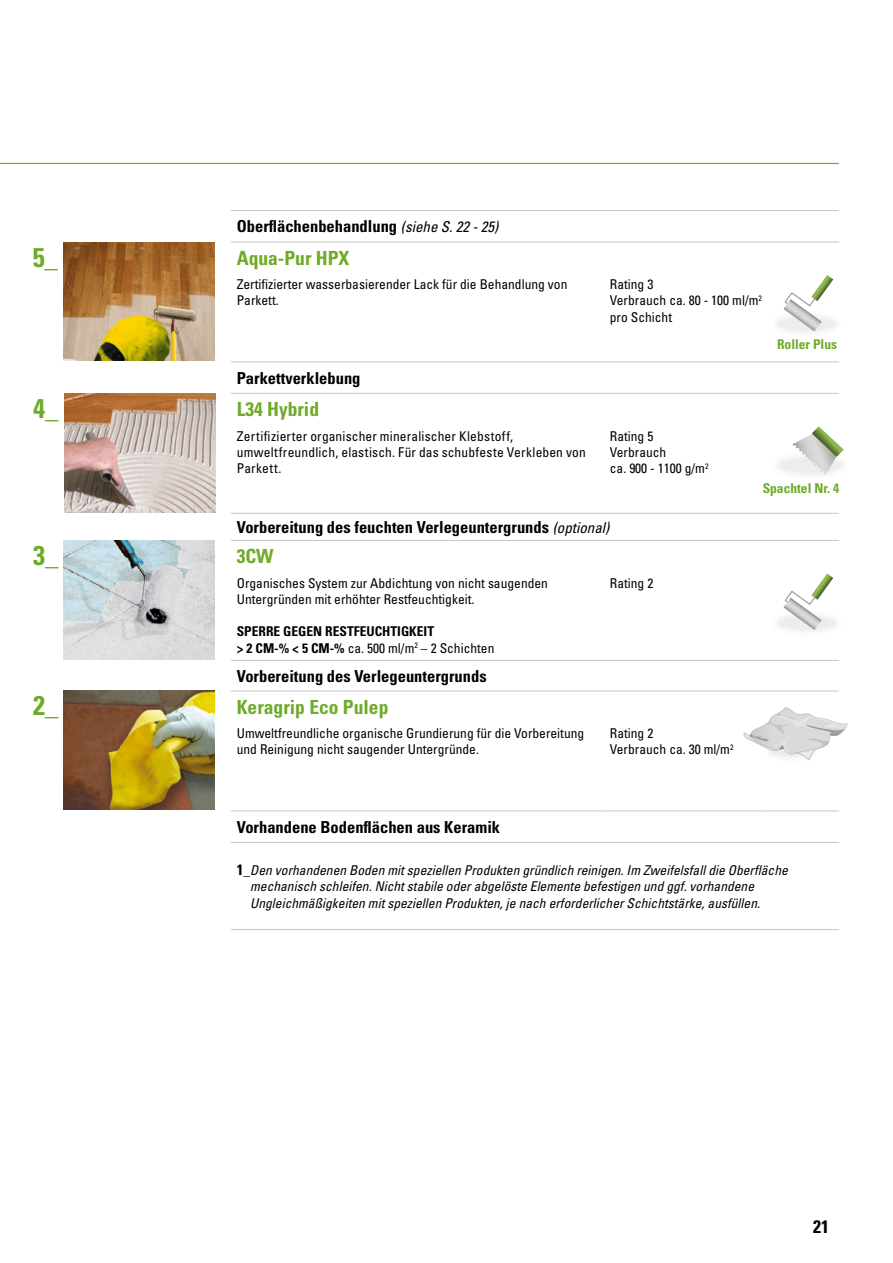
<style>
.page{position:relative;width:893px;height:1263px;background:#fff}
.page>*{position:absolute;margin:0;border:0;box-sizing:border-box;transform-origin:0 0}
.t1{font:700 condensed 27px "Univers LT Std";color:#6eab28}
.t2{font:700 condensed 19.5px "Univers LT Std";color:#6eab28}
.t3{font:700 condensed 18px "Univers LT Std";color:#000}
.t4{font:700 condensed 16.5px "Univers LT Std";color:#000}
.t5{font:condensed 13.5px/16.2px "Univers LT Std";color:#000}
.t6{font:italic condensed 13.5px/16.2px "Univers LT Std";color:#000}
.t7{font:700 condensed 13.5px/16.2px "Univers LT Std";color:#000}
.t8{font:700 condensed 13.5px "Univers LT Std";color:#6eab28}
.s1{font-weight:400;font-style:italic;font-size:15px}
.s2{font-weight:400}
.s3{font-weight:700;font-style:normal;font-size:15px}
.s4{font-weight:700;font-style:normal}
</style>
<div class="page">
<hr style="left:231px;top:210px;width:373px;height:1px;background:#c6c6c6">
<hr style="left:604px;top:210px;width:161px;height:1px;background:#c6c6c6">
<hr style="left:765px;top:210px;width:74px;height:1px;background:#c6c6c6">
<hr style="left:231px;top:241px;width:373px;height:1px;background:#c6c6c6">
<hr style="left:604px;top:241px;width:161px;height:1px;background:#c6c6c6">
<hr style="left:765px;top:241px;width:74px;height:1px;background:#c6c6c6">
<hr style="left:231px;top:361px;width:373px;height:1px;background:#c6c6c6">
<hr style="left:231px;top:393px;width:373px;height:1px;background:#c6c6c6">
<hr style="left:604px;top:361px;width:161px;height:1px;background:#c6c6c6">
<hr style="left:604px;top:393px;width:161px;height:1px;background:#c6c6c6">
<hr style="left:765px;top:361px;width:74px;height:1px;background:#c6c6c6">
<hr style="left:765px;top:393px;width:74px;height:1px;background:#c6c6c6">
<hr style="left:231px;top:513px;width:373px;height:1px;background:#c6c6c6">
<hr style="left:231px;top:540px;width:373px;height:1px;background:#c6c6c6">
<hr style="left:231px;top:660px;width:373px;height:1px;background:#c6c6c6">
<hr style="left:231px;top:690px;width:373px;height:1px;background:#c6c6c6">
<hr style="left:604px;top:513px;width:161px;height:1px;background:#c6c6c6">
<hr style="left:604px;top:540px;width:161px;height:1px;background:#c6c6c6">
<hr style="left:604px;top:660px;width:161px;height:1px;background:#c6c6c6">
<hr style="left:604px;top:690px;width:161px;height:1px;background:#c6c6c6">
<hr style="left:765px;top:513px;width:74px;height:1px;background:#c6c6c6">
<hr style="left:765px;top:540px;width:74px;height:1px;background:#c6c6c6">
<hr style="left:765px;top:660px;width:74px;height:1px;background:#c6c6c6">
<hr style="left:765px;top:690px;width:74px;height:1px;background:#c6c6c6">
<hr style="left:231px;top:810px;width:373px;height:1px;background:#c6c6c6">
<hr style="left:604px;top:810px;width:161px;height:1px;background:#c6c6c6">
<hr style="left:231px;top:842px;width:373px;height:1px;background:#c6c6c6">
<hr style="left:604px;top:842px;width:161px;height:1px;background:#c6c6c6">
<hr style="left:765px;top:842px;width:74px;height:1px;background:#c6c6c6">
<hr style="left:231px;top:929px;width:373px;height:1px;background:#c6c6c6">
<hr style="left:604px;top:929px;width:161px;height:1px;background:#c6c6c6">
<hr style="left:765px;top:929px;width:74px;height:1px;background:#c6c6c6">
<hr style="left:765px;top:810px;width:74px;height:1px;background:#c6c6c6">
<div style="left:771px;top:309px;width:72px;height:30px;background:#fbfbfb;border-radius:50%"></div>
<svg style="left:783px;top:275px;width:50px;height:56px"></svg>
<div style="left:771px;top:449px;width:79px;height:33px;background:linear-gradient(to right,#f7f7f7,#fefefe);border-radius:50%"></div>
<svg style="left:792px;top:426px;width:52px;height:49px"></svg>
<div style="left:771px;top:608px;width:72px;height:29px;background:#fbfbfb;border-radius:50%"></div>
<svg style="left:783px;top:573px;width:50px;height:57px"></svg>
<img style="left:64px;top:394px;width:151px;height:119px">
<img style="left:64px;top:243px;width:151px;height:117px">
<img style="left:64px;top:540px;width:151px;height:119px">
<hr style="left:0;top:163px;width:839px;height:1px;background:#6eab28">
<img style="left:64px;top:690px;width:151px;height:119px">
<svg style="left:743px;top:707px;width:104px;height:53px"></svg>
<h1 class="t1" style="left:33px;top:241px;width:27px">5_</h1>
<h1 class="t1" style="left:33px;top:392px;width:27px">4_</h1>
<h1 class="t1" style="left:33px;top:539px;width:27px">3_</h1>
<h1 class="t1" style="left:33px;top:689px;width:27px">2_</h1>
<p class="t4" style="left:237px;top:216px;width:263px">Oberflächenbehandlung <span class="s1">(siehe S. 22 - 25)</span></p>
<h2 class="t2" style="left:237px;top:246px;width:114px">Aqua-Pur HPX</h2>
<p class="t5" style="left:237px;top:276px;width:332px">Zertifizierter wasserbasierender Lack für die Behandlung von<br>Parkett.</p>
<p class="t5" style="left:610px;top:276px;width:154px">Rating 3<br>Verbrauch ca. 80 - 100 ml/m<sup>2 </sup>pro Schicht</p>
<p class="t4" style="left:237px;top:368px;width:125px">Parkettverklebung</p>
<h2 class="t2" style="left:237px;top:397px;width:84px">L34 Hybrid</h2>
<p class="t5" style="left:237px;top:427px;width:351px">Zertifizierter organischer mineralischer Klebstoff, umweltfreundlich, elastisch. Für das schubfeste Verkleben von<br>Parkett.</p>
<p class="t5" style="left:610px;top:427px;width:100px">Rating 5<br>Verbrauch<br>ca. 900 - 1100 g/m<sup>2</sup></p>
<p class="t8" style="left:777px;top:336px;width:62px">Roller Plus</p>
<p class="t4" style="left:237px;top:517px;width:374px">Vorbereitung des feuchten Verlegeuntergrunds <span class="s1">(optional)</span></p>
<h2 class="t2" style="left:237px;top:544px;width:38px">3CW</h2>
<p class="t5" style="left:237px;top:575px;width:313px">Organisches System zur Abdichtung von nicht saugenden<br>Untergründen mit erhöhter Restfeuchtigkeit.</p>
<p class="t7" style="left:237px;top:623px;width:259px">SPERRE GEGEN RESTFEUCHTIGKEIT<br>&gt; 2 CM-% &lt; 5 CM-% <span class="s2">ca. 500 ml/m</span><sup>2</sup> <span class="s2">– 2 Schichten</span></p>
<p class="t5" style="left:610px;top:575px;width:45px">Rating 2</p>
<p class="t4" style="left:237px;top:666px;width:251px">Vorbereitung des Verlegeuntergrunds</p>
<h2 class="t2" style="left:237px;top:695px;width:153px">Keragrip Eco Pulep</h2>
<p class="t5" style="left:237px;top:725px;width:349px">Umweltfreundliche organische Grundierung für die Vorbereitung und Reinigung nicht saugender Untergründe.</p>
<p class="t5" style="left:610px;top:725px;width:125px">Rating 2<br>Verbrauch ca. 30 ml/m<sup>2</sup></p>
<p class="t8" style="left:763px;top:480px;width:78px">Spachtel Nr. 4</p>
<p class="t4" style="left:237px;top:817px;width:265px">Vorhandene Bodenflächen aus Keramik</p>
<p class="t6" style="left:250px;top:862px;width:539px;text-indent:-13px"><span class="s3">1</span><span class="s4">_</span>Den vorhandenen Boden mit speziellen Produkten gründlich reinigen. Im Zweifelsfall die Oberfläche mechanisch schleifen. Nicht stabile oder abgelöste Elemente befestigen und ggf. vorhandene<br>Ungleichmäßigkeiten mit speziellen Produkten, je nach erforderlicher Schichtstärke, ausfüllen.</p>
<h3 class="t3" style="left:813px;top:1216px;width:17px">21</h3>
</div>
